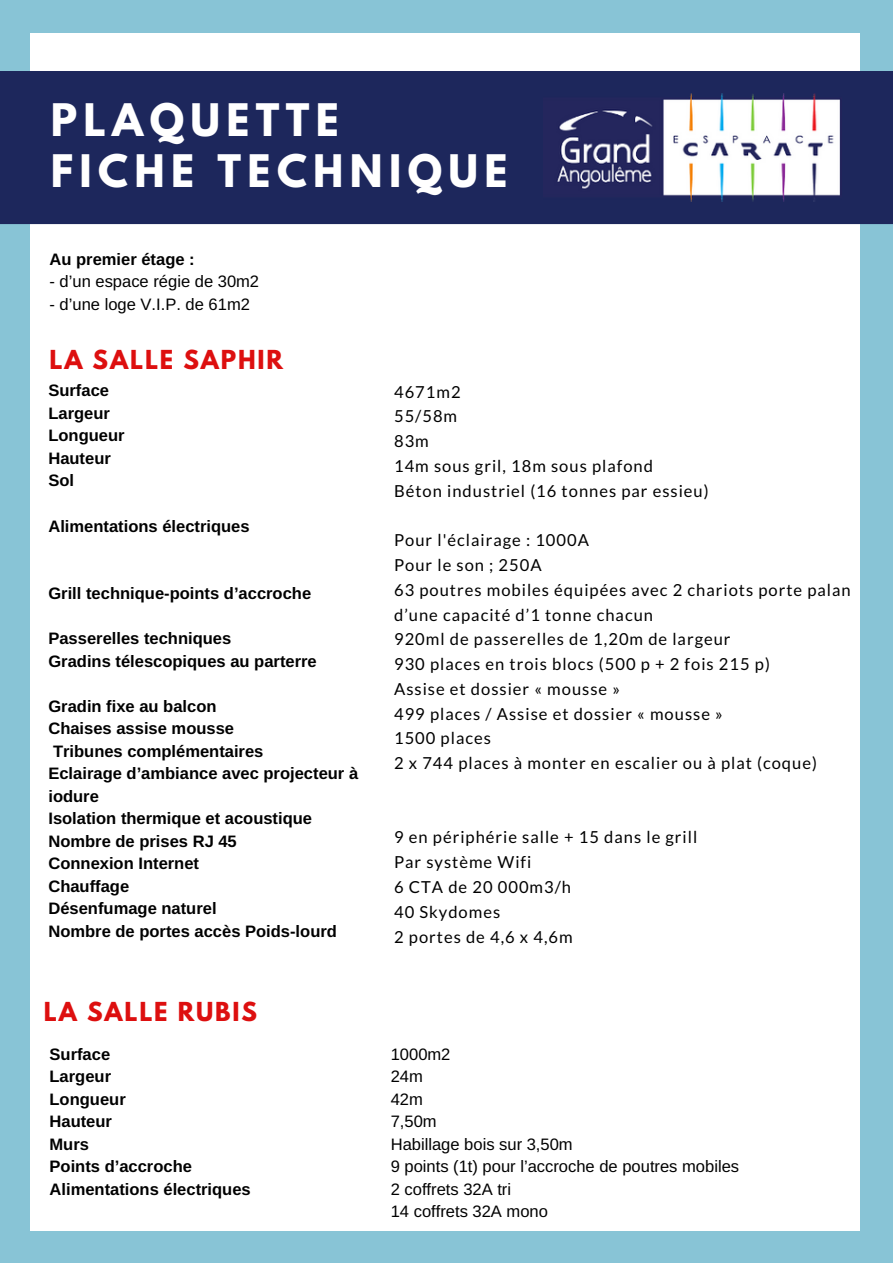
<style>
.page{position:relative;width:893px;height:1263px;background:#88c4d6}
.page>*{position:absolute;margin:0;border:0;box-sizing:border-box;transform-origin:0 0}
.t1{font:700 39.75px/50.7px "League Spartan";letter-spacing:.16em;color:#fff}
.t2{font:700 23.25px "League Spartan";letter-spacing:.08em;color:#dd0f0f}
.t3{font:16.5px/24.8px "Lato";letter-spacing:.06em;color:#000}
.t4{font:700 16.5px/22.5px "Arimo";color:#000}
.t5{font:16.5px/22.5px "Arimo";color:#000}
</style>
<div class="page">
<div style="left:30px;top:34px;width:830px;height:1197px;background:#fff"></div>
<div style="left:0;top:71px;width:893px;height:153px;background:#1d275c"></div>
<img style="left:557px;top:93px;width:283px;height:109px">
<h1 class="t1" style="left:51px;top:100px;width:458px">PLAQUETTE<br>FICHE TECHNIQUE</h1>
<p class="t4" style="left:50px;top:248px;width:147px">Au premier étage :</p>
<p class="t5" style="left:50px;top:270px;width:211px">- d’un espace régie de 30m2</p>
<p class="t5" style="left:50px;top:293px;width:202px">- d’une loge V.I.P. de 61m2</p>
<h2 class="t2" style="left:50px;top:348px;width:235px">LA SALLE SAPHIR</h2>
<p class="t4" style="left:48px;top:379px;width:78px">Surface<br>Largeur<br>Longueur<br>Hauteur<br>Sol</p>
<p class="t4" style="left:48px;top:514px;width:203px">Alimentations électriques</p>
<p class="t4" style="left:48px;top:582px;width:264px">Grill technique-points d’accroche</p>
<p class="t4" style="left:48px;top:627px;width:270px">Passerelles techniques<br>Gradins télescopiques au parterre</p>
<p class="t4" style="left:48px;top:695px;width:311px">Gradin fixe au balcon<br>Chaises assise mousse<br>Tribunes complémentaires<br>Eclairage d’ambiance avec projecteur à iodure<br>Isolation thermique et acoustique<br>Nombre de prises RJ 45<br>Connexion Internet<br>Chauffage<br>Désenfumage naturel<br>Nombre de portes accès Poids-lourd</p>
<h2 class="t2" style="left:44px;top:1000px;width:215px">LA SALLE RUBIS</h2>
<p class="t3" style="left:394px;top:379px;width:316px">4671m2<br>55/58m<br>83m<br>14m sous gril, 18m sous plafond<br>Béton industriel (16 tonnes par essieu)</p>
<p class="t3" style="left:394px;top:527px;width:458px">Pour l'éclairage : 1000A<br>Pour le son ; 250A<br>63 poutres mobiles équipées avec 2 chariots porte palan d’une capacité d’1 tonne chacun<br>920ml de passerelles de 1,20m de largeur<br>930 places en trois blocs (500 p + 2 fois 215 p)<br>Assise et dossier « mousse »<br>499 places / Assise et dossier « mousse »<br>1500 places<br>2 x 744 places à monter en escalier ou à plat (coque)</p>
<p class="t3" style="left:394px;top:825px;width:305px">9 en périphérie salle + 15 dans le grill<br>Par système Wifi<br>6 CTA de 20 000m3/h<br>40 Skydomes<br>2 portes de 4,6 x 4,6m</p>
<p class="t4" style="left:50px;top:1043px;width:203px">Surface<br>Largeur<br>Longueur<br>Hauteur<br>Murs<br>Points d’accroche<br>Alimentations électriques</p>
<p class="t5" style="left:391px;top:1043px;width:350px">1000m2<br>24m<br>42m<br>7,50m<br>Habillage bois sur 3,50m<br>9 points (1t) pour l’accroche de poutres mobiles<br>2 coffrets 32A tri<br>14 coffrets 32A mono</p>
</div>
